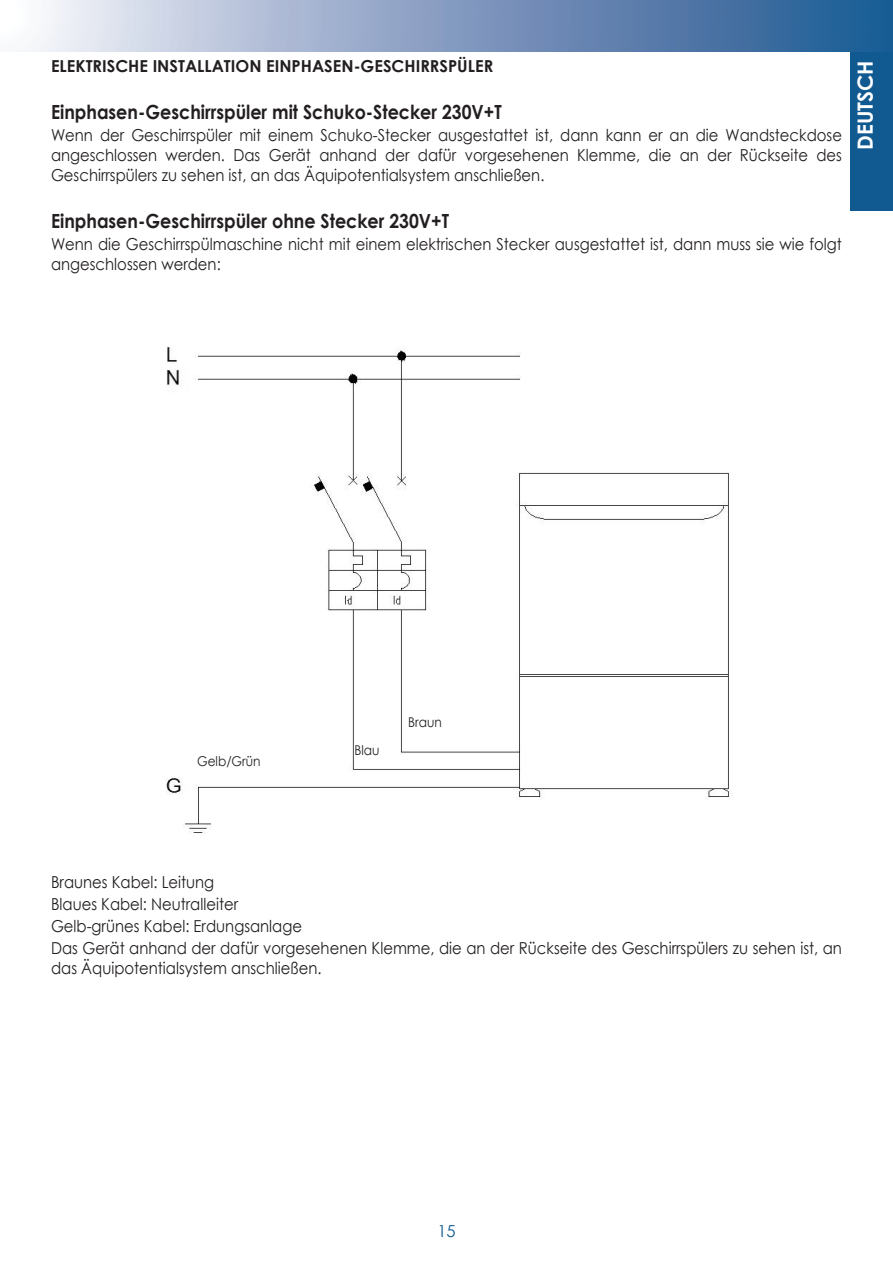
<style>
.page{position:relative;width:893px;height:1263px;background:#fff}
.page>*{position:absolute;margin:0;border:0;box-sizing:border-box;transform-origin:0 0}
.t1{font:700 21px "Century Gothic";color:#fff}
.t2{font:700 19.5px "Century Gothic";color:#231f20;scale:.9 1}
.t3{font:16.5px/19.8px "Century Gothic";color:#231f20;scale:.9 1}
.t4{font:700 16.5px "Century Gothic";color:#231f20}
.t5{font:16.5px "Century Gothic";color:#115a91}
.t6{font:13.5px "Century Gothic";color:#231f20;scale:.9 1}
</style>
<div class="page">
<div style="left:850px;top:0;width:43px;height:210px;background:#115a91"></div>
<div style="left:0;top:0;width:893px;height:51px;background:linear-gradient(to right,#f9f3fa,#18508e)"></div>
<img style="left:166px;top:347px;width:564px;height:486px">
<div style="left:408px;top:714px;width:70px;height:16px;background:#fff"></div>
<div style="left:354px;top:744px;width:31px;height:12px;background:#fff"></div>
<div style="left:197px;top:753px;width:118px;height:16px;background:#fff"></div>
<p class="t4" style="left:51px;top:53px;width:444px">ELEKTRISCHE INSTALLATION EINPHASEN-GESCHIRRSPÜLER</p>
<p class="t2" style="left:51px;top:97px;width:502px">Einphasen-Geschirrspüler mit Schuko-Stecker 230V+T</p>
<p class="t3" style="left:51px;top:125px;width:880px;text-align:justify">Wenn der Geschirrspüler mit einem Schuko-Stecker ausgestattet ist, dann kann er an die Wandsteckdose angeschlossen werden. Das Gerät anhand der dafür vorgesehenen Klemme, die an der Rückseite des Geschirrspülers zu sehen ist, an das Äquipotentialsystem anschließen.</p>
<p class="t2" style="left:51px;top:206px;width:444px">Einphasen-Geschirrspüler ohne Stecker 230V+T</p>
<p class="t3" style="left:51px;top:234px;width:880px">Wenn die Geschirrspülmaschine nicht mit einem elektrischen Stecker ausgestattet ist, dann muss sie wie folgt angeschlossen werden:</p>
<p class="t1" style="left:849px;top:150px;width:91px;rotate:-90deg">DEUTSCH</p>
<p class="t6" style="left:197px;top:751px;width:72px">Gelb/Grün</p>
<p class="t6" style="left:354px;top:740px;width:29px">Blau</p>
<p class="t6" style="left:408px;top:713px;width:39px">Braun</p>
<p class="t3" style="left:51px;top:871px;width:880px;line-height:21.9px">Braunes Kabel: Leitung<br>Blaues Kabel: Neutralleiter<br>Gelb-grünes Kabel: Erdungsanlage<br>Das Gerät anhand der dafür vorgesehenen Klemme, die an der Rückseite des Geschirrspülers zu sehen ist, an</p>
<p class="t3" style="left:51px;top:958px;width:302px">das Äquipotentialsystem anschließen.</p>
<p class="t5" style="left:437px;top:1219px;width:20px">15</p>
</div>
